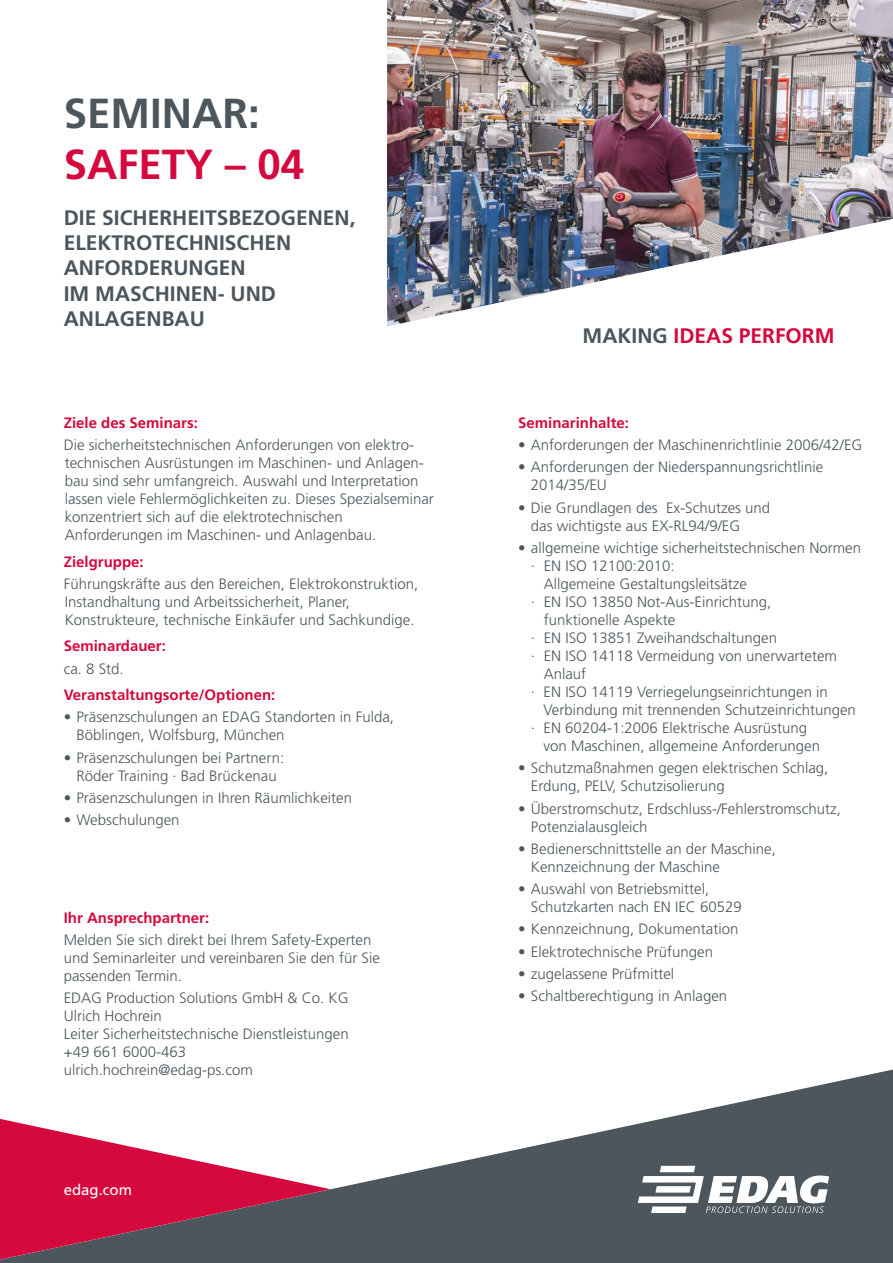
<style>
.page{position:relative;width:893px;height:1263px;background:#fff}
.page>*{position:absolute;margin:0;border:0;box-sizing:border-box;transform-origin:0 0}
.t1{font:700 42px "Frutiger LT Std";color:#d5093e}
.t2{font:700 42px "Frutiger LT Std";color:#4c565c}
.t3{font:700 21px/25.2px "Frutiger LT Std";color:#4c565c}
.t4{font:700 21px "Frutiger LT Std";color:#d5093e}
.t5{font:300 15px/18px "Frutiger LT Std";color:#4c565c}
.t6{font:700 15px "Frutiger LT Std";color:#d5093e}
.t7{font:15px "Frutiger LT Std";color:#fff}
.s1{color:#4c565c}
</style>
<div class="page">
<svg style="left:0;top:1069px;width:893px;height:194px;fill:#4c565c"></svg>
<svg style="left:0;top:1119px;width:331px;height:140px"></svg>
<svg style="left:638px;top:1166px;width:191px;height:47px"></svg>
<img style="left:387px;top:0;width:506px;height:326px">
<h1 class="t2" style="left:64px;top:89px;width:198px">SEMINAR:</h1>
<h1 class="t1" style="left:64px;top:139px;width:242px">SAFETY – 04</h1>
<h2 class="t3" style="left:64px;top:205px;width:293px">DIE SICHERHEITSBEZOGENEN,<br>ELEKTROTECHNISCHEN<br>ANFORDERUNGEN<br>IM MASCHINEN- UND<br>ANLAGENBAU</h2>
<p class="t6" style="left:64px;top:414px;width:136px">Ziele des Seminars:</p>
<p class="t5" style="left:64px;top:436px;width:372px">Die sicherheitstechnischen Anforderungen von elektro&shy;technischen Ausrüstungen im Maschinen- und Anlagen&shy;bau sind sehr umfangreich. Auswahl und Interpretation lassen viele Fehlermöglichkeiten zu. Dieses Spezialseminar konzentriert sich auf die elektrotechnischen Anforderungen im Maschinen- und Anlagenbau.</p>
<p class="t6" style="left:64px;top:553px;width:82px">Zielgruppe:</p>
<p class="t5" style="left:64px;top:575px;width:356px">Führungskräfte aus den Bereichen, Elektrokonstruktion,<br>Instandhaltung und Arbeitssicherheit, Planer,<br>Konstrukteure, technische Einkäufer und Sachkundige.</p>
<p class="t6" style="left:64px;top:637px;width:104px">Seminardauer:</p>
<p class="t5" style="left:64px;top:660px;width:62px">ca. 8 Std.</p>
<p class="t6" style="left:64px;top:686px;width:213px">Veranstaltungsorte/Optionen:</p>
<p class="t5" style="left:76px;top:708px;width:319px;text-indent:-13px">• Präsenzschulungen an EDAG Standorten in Fulda,<br>Böblingen, Wolfsburg, München</p>
<p class="t5" style="left:64px;top:749px;width:222px;text-align:center">• Präsenzschulungen bei Partnern:<br>Röder Training · Bad Brückenau</p>
<p class="t5" style="left:64px;top:789px;width:290px">• Präsenzschulungen in Ihren Räumlichkeiten</p>
<p class="t5" style="left:64px;top:811px;width:117px">• Webschulungen</p>
<p class="t6" style="left:64px;top:909px;width:147px">Ihr Ansprechpartner:</p>
<p class="t5" style="left:64px;top:931px;width:318px">Melden Sie sich direkt bei Ihrem Safety-Experten und Seminarleiter und vereinbaren Sie den für Sie passenden Termin.</p>
<p class="t5" style="left:64px;top:989px;width:286px">EDAG Production Solutions GmbH &amp; Co. KG<br>Ulrich Hochrein<br>Leiter Sicherheitstechnische Dienstleistungen +49 661 6000-463 ulrich.hochrein@edag-ps.com</p>
<p class="t7" style="left:64px;top:1181px;width:70px">edag.com</p>
<h2 class="t4" style="left:583px;top:324px;width:254px"><span class="s1">MAKING</span> IDEAS PERFORM</h2>
<p class="t6" style="left:518px;top:414px;width:112px">Seminarinhalte:</p>
<p class="t5" style="left:518px;top:436px;width:346px">• Anforderungen der Maschinenrichtlinie 2006/42/EG</p>
<p class="t5" style="left:531px;top:458px;width:294px;text-indent:-13px">• Anforderungen der Niederspannungsrichtlinie<br>2014/35/EU</p>
<p class="t5" style="left:531px;top:499px;width:241px;text-indent:-13px">• Die Grundlagen des Ex-Schutzes und das wichtigste aus EX-RL94/9/EG</p>
<p class="t5" style="left:518px;top:539px;width:344px">• allgemeine wichtige sicherheitstechnischen Normen</p>
<p class="t5" style="left:531px;top:557px;width:145px">· EN ISO 12100:2010:</p>
<p class="t5" style="left:544px;top:575px;width:205px">Allgemeine Gestaltungsleitsätze</p>
<p class="t5" style="left:531px;top:593px;width:242px">· EN ISO 13850 Not-Aus-Einrichtung,</p>
<p class="t5" style="left:544px;top:611px;width:133px">funktionelle Aspekte</p>
<p class="t5" style="left:531px;top:629px;width:248px">· EN ISO 13851 Zweihandschaltungen</p>
<p class="t5" style="left:531px;top:647px;width:308px">· EN ISO 14118 Vermeidung von unerwartetem</p>
<p class="t5" style="left:544px;top:665px;width:44px">Anlauf</p>
<p class="t5" style="left:531px;top:683px;width:298px">· EN ISO 14119 Verriegelungseinrichtungen in</p>
<p class="t5" style="left:544px;top:701px;width:314px">Verbindung mit trennenden Schutzeinrichtungen</p>
<p class="t5" style="left:531px;top:719px;width:278px">· EN 60204-1:2006 Elektrische Ausrüstung</p>
<p class="t5" style="left:544px;top:737px;width:278px">von Maschinen, allgemeine Anforderungen</p>
<p class="t5" style="left:531px;top:759px;width:299px;text-indent:-13px">• Schutzmaßnahmen gegen elektrischen Schlag,<br>Erdung, PELV, Schutzisolierung</p>
<p class="t5" style="left:531px;top:799px;width:312px;text-indent:-13px">• Überstromschutz, Erdschluss-/Fehlerstromschutz,<br>Potenzialausgleich</p>
<p class="t5" style="left:531px;top:840px;width:247px;text-indent:-13px">• Bedienerschnittstelle an der Maschine,<br>Kennzeichnung der Maschine</p>
<p class="t5" style="left:531px;top:880px;width:212px;text-indent:-13px">• Auswahl von Betriebsmittel,<br>Schutzkarten nach EN IEC 60529</p>
<p class="t5" style="left:518px;top:920px;width:222px">• Kennzeichnung, Dokumentation</p>
<p class="t5" style="left:518px;top:942px;width:196px">• Elektrotechnische Prüfungen</p>
<p class="t5" style="left:518px;top:965px;width:158px">• zugelassene Prüfmittel</p>
<p class="t5" style="left:518px;top:987px;width:211px">• Schaltberechtigung in Anlagen</p>
</div>
